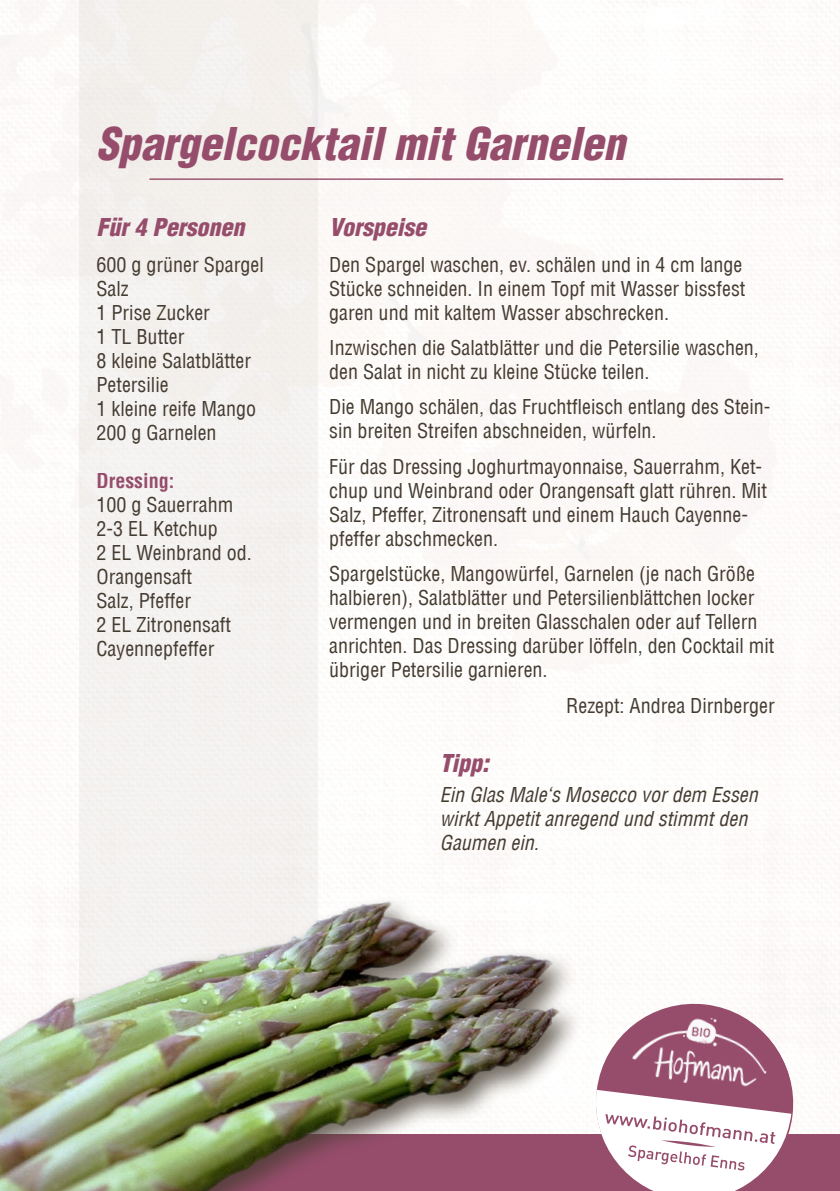
<style>
.page{position:relative;width:840px;height:1191px;background:#fff}
.page>*{position:absolute;margin:0;border:0;box-sizing:border-box;transform-origin:0 0}
.t1{font:italic 900 condensed 44px "Helvetica";color:#964d6b}
.t2{font:italic 900 condensed 24px "Helvetica";color:#964d6b}
.t3{font:condensed 20px/24px "Helvetica";color:#453c31}
.t4{font:italic condensed 20px/24px "Helvetica";color:#453c31}
.t5{font:700 condensed 20px "Helvetica";color:#964d6b}
</style>
<div class="page">
<img style="left:0;top:0;width:839px;height:1132px">
<div style="left:79px;top:0;width:238px;height:1191px;background:#f4f0ef"></div>
<hr style="left:149px;top:178px;width:633px;height:2px;background:#964d6b">
<div style="left:0;top:1134px;width:839px;height:57px;background:#964d6b"></div>
<div style="left:0;top:894px;width:584px;height:297px;background:#453c31;opacity:.75"></div>
<img style="left:0;top:896px;width:563px;height:295px">
<svg style="left:589px;top:998px;width:209px;height:193px"></svg>
<h1 class="t1" style="left:96px;top:116px;width:529px">Spargelcocktail mit Garnelen</h1>
<p class="t2" style="left:96px;top:212px;width:149px">Für 4 Personen</p>
<p class="t3" style="left:96px;top:252px;width:169px">600 g grüner Spargel<br>Salz<br>1 Prise Zucker<br>1 TL Butter<br>8 kleine Salatblätter<br>Petersilie<br>1 kleine reife Mango<br>200 g Garnelen</p>
<p class="t5" style="left:96px;top:468px;width:79px">Dressing:</p>
<p class="t3" style="left:96px;top:492px;width:157px">100 g Sauerrahm<br>2-3 EL Ketchup<br>2 EL Weinbrand od.<br>Orangensaft<br>Salz, Pfeffer<br>2 EL Zitronensaft<br>Cayennepfeffer</p>
<p class="t2" style="left:329px;top:212px;width:98px">Vorspeise</p>
<p class="t3" style="left:329px;top:252px;width:417px">Den Spargel waschen, ev. schälen und in 4 cm lange<br>Stücke schneiden. In einem Topf mit Wasser bissfest garen und mit kaltem Wasser abschrecken.</p>
<p class="t3" style="left:329px;top:336px;width:431px">Inzwischen die Salatblätter und die Petersilie waschen, den Salat in nicht zu kleine Stücke teilen.</p>
<p class="t3" style="left:329px;top:395px;width:442px">Die Mango schälen, das Fruchtfleisch entlang des Stein&shy;sin breiten Streifen abschneiden, würfeln.</p>
<p class="t3" style="left:329px;top:454px;width:439px">Für das Dressing Joghurtmayonnaise, Sauerrahm, Ket&shy;chup und Weinbrand oder Orangensaft glatt rühren. Mit Salz, Pfeffer, Zitronensaft und einem Hauch Cayenne&shy;pfeffer abschmecken.</p>
<p class="t3" style="left:329px;top:562px;width:446px">Spargelstücke, Mangowürfel, Garnelen (je nach Größe halbieren), Salatblätter und Petersilienblättchen locker vermengen und in breiten Glasschalen oder auf Tellern anrichten. Das Dressing darüber löffeln, den Cocktail mit übriger Petersilie garnieren.</p>
<p class="t3" style="left:566px;top:693px;width:210px">Rezept: Andrea Dirnberger</p>
<p class="t2" style="left:439px;top:748px;width:50px">Tipp:</p>
<p class="t4" style="left:439px;top:782px;width:319px">Ein Glas Male‘s Mosecco vor dem Essen wirkt Appetit anregend und stimmt den<br>Gaumen ein.</p>
</div>
